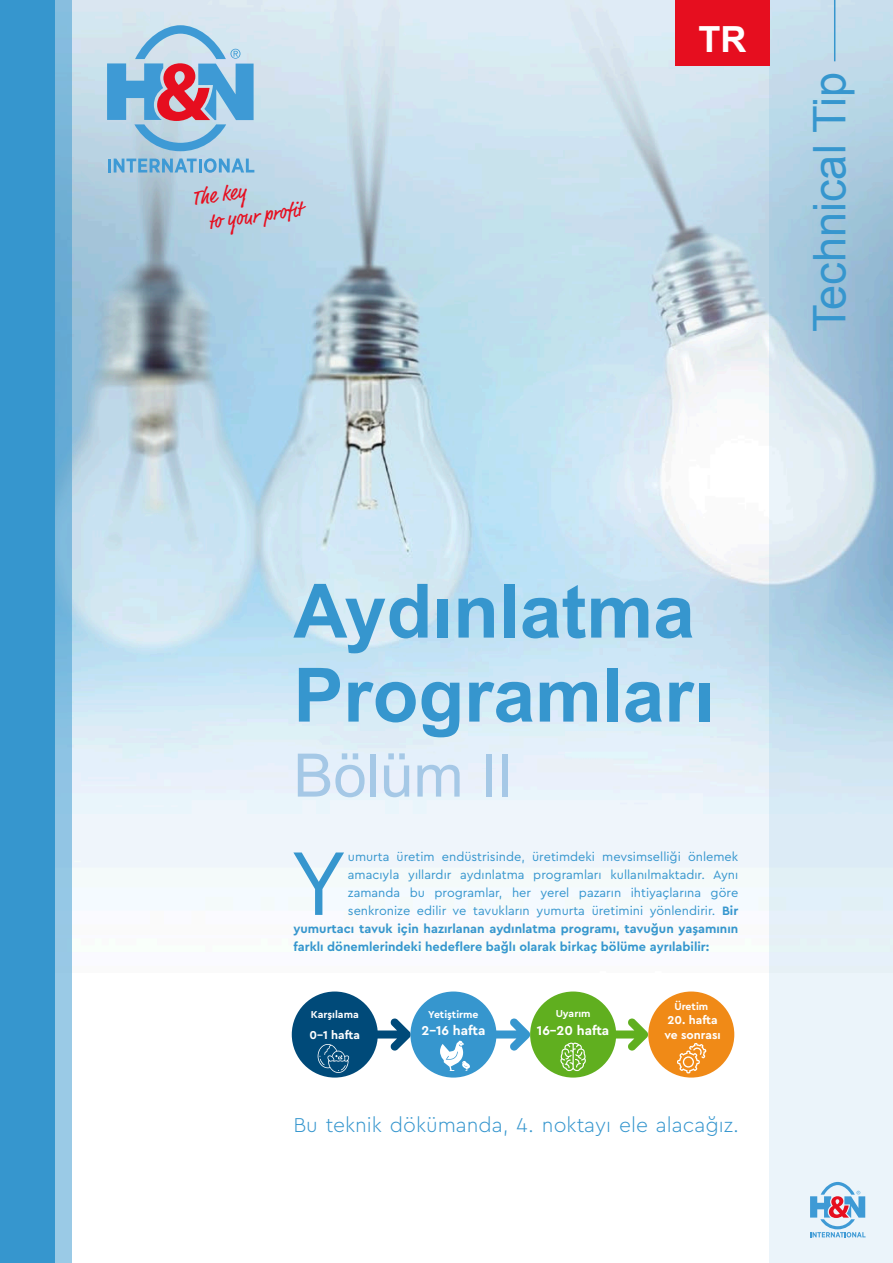
<style>
.page{position:relative;width:893px;height:1263px;background:#fff}
.page>*{position:absolute;margin:0;border:0;box-sizing:border-box;transform-origin:0 0}
.t1{font:94.5px "Cera Pro";color:#3696ce}
.t2{font:700 75px/84px "Arial";color:#3696ce}
.t3{font:60px "Arial";color:#a5c8e6}
.t4{font:45px "Arial";color:#3696ce}
.t5{font:700 36px "Arial";color:#fff}
.Texto_base{font:300 21px "Cera Pro";color:#3696ce}
.t6{font:21px "Market Web";color:#e60e1f}
.Texto_base-2{font:700 13.5px "Cera Pro";color:#fff}
.t7{font:12.75px "Cera Pro";color:#3696ce}
.t8{font:700 12.75px "Cera Pro";color:#3696ce}
.Texto_base-3{font:700 12px/14.9px "Cera Pro";color:#fff}
.Texto_base-4{font:700 10.5px "Cera Pro";color:#fff}
.s1{font-weight:700}
</style>
<div class="page">
<img style="left:71px;top:0;width:699px;height:1263px">
<svg style="left:0;top:0;width:71px;height:1263px;background:#479ed1"></svg>
<svg style="left:770px;top:0;width:123px;height:1263px;background:#c8ddeb"></svg>
<div style="left:675px;top:0;width:95px;height:65px;background:#e60e1f"></div>
<hr style="left:834px;top:0;width:1px;height:61px;background:#3696ce">
<svg style="left:375px;top:1018px;width:36px;height:33px"></svg>
<svg style="left:493px;top:1018px;width:37px;height:33px"></svg>
<svg style="left:613px;top:1018px;width:35px;height:33px"></svg>
<div style="left:292px;top:991px;width:86px;height:86px;background:#004a79;border-radius:50%"></div>
<div style="left:410px;top:991px;width:86px;height:86px;background:#3696ce;border-radius:50%"></div>
<div style="left:530px;top:991px;width:86px;height:86px;background:#60af1f;border-radius:50%"></div>
<div style="left:648px;top:991px;width:86px;height:86px;background:#f08a17;border-radius:50%"></div>
<svg style="left:318px;top:1044px;width:31px;height:29px"></svg>
<svg style="left:440px;top:1041px;width:30px;height:30px"></svg>
<svg style="left:560px;top:1042px;width:26px;height:29px"></svg>
<svg style="left:677px;top:1043px;width:29px;height:30px"></svg>
<svg style="left:810px;top:1182px;width:55px;height:55px;background:#b1c3db"></svg>
<svg style="left:107px;top:25px;width:147px;height:126px;background:#9fb4cf"></svg>
<svg style="left:108px;top:158px;width:146px;height:15px;background:#7fb7db"></svg>
<p class="t6" style="left:191px;top:186px;width:56px;rotate:-8deg">The key</p>
<p class="t6" style="left:207px;top:210px;width:101px;rotate:-8deg">to your profit</p>
<p class="t5" style="left:698px;top:15px;width:49px">TR</p>
<p class="t4" style="left:800px;top:332px;width:262px;rotate:-90deg">Technical Tip</p>
<p class="t2" style="left:293px;top:572px;width:422px">Aydınlatma<br>Programları</p>
<p class="t3" style="left:293px;top:736px;width:222px">Bölüm II</p>
<p class="t1" style="left:290px;top:820px;width:60px">Y</p>
<p class="t7" style="left:348px;top:848px;width:392px">umurta üretim endüstrisinde, üretimdeki mevsimselliği önlemek</p>
<p class="t7" style="left:348px;top:866px;width:392px">amacıyla yıllardır aydınlatma programları kullanılmaktadır. Aynı</p>
<p class="t7" style="left:348px;top:884px;width:392px">zamanda bu programlar, her yerel pazarın ihtiyaçlarına göre</p>
<p class="t7" style="left:348px;top:902px;width:392px">senkronize edilir ve tavukların yumurta üretimini yönlendirir. <span class="s1">Bir</span></p>
<p class="t8" style="left:293px;top:920px;width:446px">yumurtacı tavuk için hazırlanan aydınlatma programı, tavuğun yaşamının</p>
<p class="t8" style="left:293px;top:938px;width:417px">farklı dönemlerindeki hedeflere bağlı olarak birkaç bölüme ayrılabilir:</p>
<p class="Texto_base-4" style="left:674px;top:999px;width:35px">Üretim</p>
<p class="Texto_base-4" style="left:311px;top:1008px;width:49px">Karşılama</p>
<p class="Texto_base-4" style="left:428px;top:1008px;width:52px">Yetiştirme</p>
<p class="Texto_base-4" style="left:556px;top:1007px;width:36px">Uyarım</p>
<p class="Texto_base-3" style="left:309px;top:1027px;width:52px">0-1 hafta</p>
<p class="Texto_base-2" style="left:422px;top:1021px;width:65px">2-16 hafta</p>
<p class="Texto_base-2" style="left:537px;top:1021px;width:74px">16-20 hafta</p>
<p class="Texto_base-3" style="left:664px;top:1012px;width:58px">20. hafta ve sonrası</p>
<p class="Texto_base" style="left:293px;top:1111px;width:447px">Bu teknik dökümanda, 4. noktayı ele alacağız.</p>
</div>
